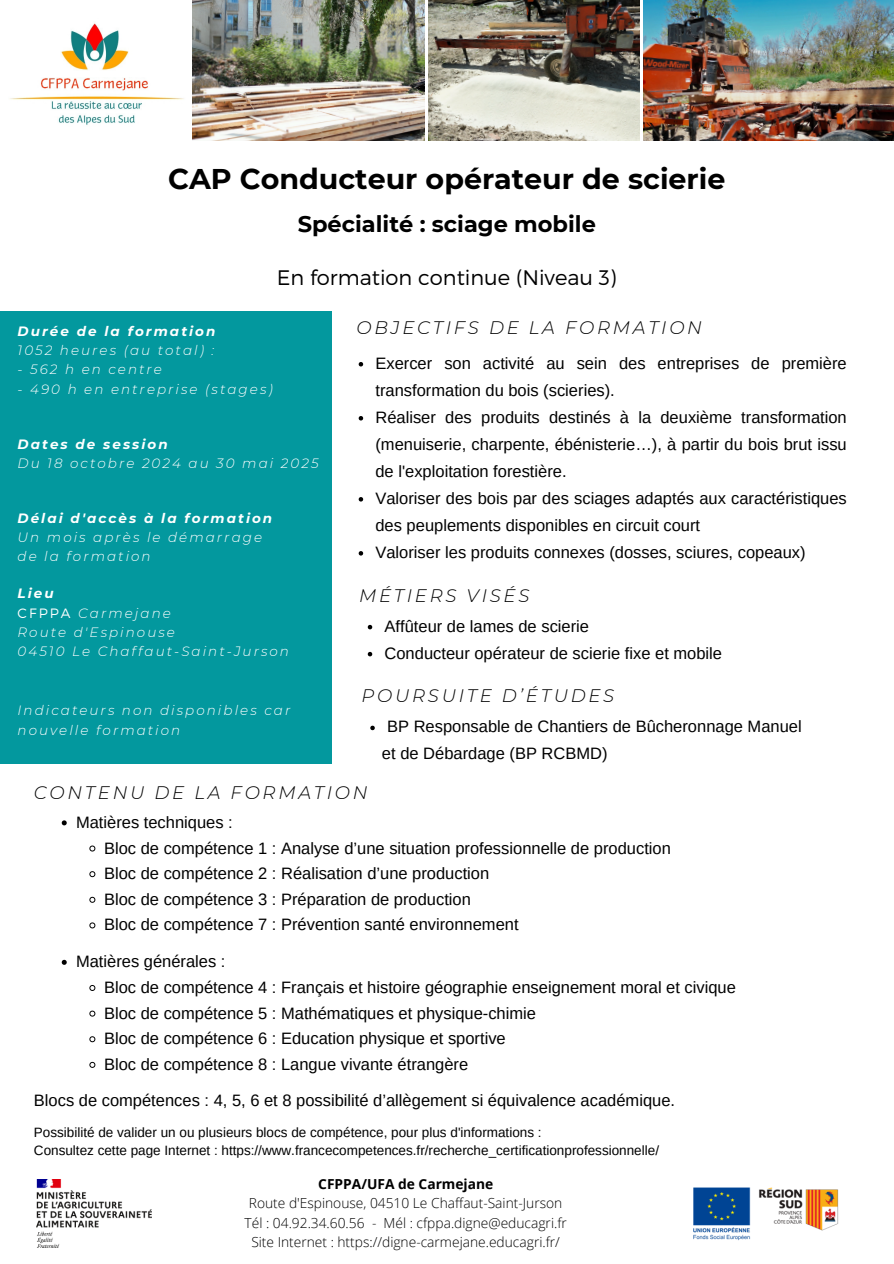
<style>
.page{position:relative;width:894px;height:1264px;background:#fff}
.page>*{position:absolute;margin:0;border:0;box-sizing:border-box;transform-origin:0 0}
.t1{font:700 28.5px "Montserrat";color:#000}
.t2{font:700 22.5px "Montserrat";color:#000}
.t3{font:300 21px "Montserrat";color:#000}
.t4{font:italic 300 18.15px "Montserrat";letter-spacing:.15em;color:#000}
.t5{font:16.5px/27px "Arimo";color:#000}
.t6{font:300 13.8px "Open Sans";color:#000}
.t7{font:700 13.8px "Open Sans";color:#000}
.t8{font:italic 300 13.5px/19.2px "Montserrat";letter-spacing:.15em;color:#fff}
.t9{font:13.5px "Arimo";color:#000}
.t10{font:italic 700 13.5px "Montserrat";letter-spacing:.15em;color:#fff}
.s1{font-style:normal}
</style>
<div class="page">
<div style="left:0;top:311px;width:332px;height:452px;background:#03989e"></div>
<img style="left:10px;top:19px;width:183px;height:111px">
<img style="left:693px;top:1187px;width:146px;height:54px">
<img style="left:37px;top:1179px;width:115px;height:68px">
<img style="left:428px;top:0;width:211px;height:141px">
<img style="left:193px;top:0;width:232px;height:141px">
<img style="left:643px;top:0;width:250px;height:141px">
<svg style="left:367px;top:625px;width:5px;height:4px"></svg>
<svg style="left:367px;top:652px;width:5px;height:4px"></svg>
<svg style="left:370px;top:725px;width:4px;height:5px"></svg>
<svg style="left:358px;top:362px;width:5px;height:4px"></svg>
<svg style="left:358px;top:416px;width:5px;height:4px"></svg>
<svg style="left:358px;top:497px;width:5px;height:4px"></svg>
<svg style="left:358px;top:551px;width:5px;height:4px"></svg>
<svg style="left:62px;top:820px;width:5px;height:5px"></svg>
<svg style="left:89px;top:845px;width:7px;height:6px"></svg>
<svg style="left:89px;top:871px;width:7px;height:6px"></svg>
<svg style="left:89px;top:896px;width:7px;height:7px"></svg>
<svg style="left:89px;top:922px;width:7px;height:6px"></svg>
<svg style="left:62px;top:959px;width:5px;height:5px"></svg>
<svg style="left:89px;top:985px;width:7px;height:6px"></svg>
<svg style="left:89px;top:1010px;width:7px;height:6px"></svg>
<svg style="left:89px;top:1036px;width:7px;height:6px"></svg>
<svg style="left:89px;top:1061px;width:7px;height:7px"></svg>
<p class="t1" style="left:168px;top:162px;width:558px">CAP Conducteur opérateur de scierie</p>
<p class="t2" style="left:297px;top:210px;width:300px">Spécialité : sciage mobile</p>
<p class="t3" style="left:277px;top:264px;width:341px">En formation continue (Niveau 3)</p>
<p class="t10" style="left:18px;top:323px;width:199px">Durée de la formation</p>
<p class="t8" style="left:18px;top:341px;width:198px">1052 heures (au total) :</p>
<p class="t8" style="left:18px;top:360px;width:146px">- 562 h en centre</p>
<p class="t8" style="left:18px;top:379px;width:257px">- 490 h en entreprise (stages)</p>
<p class="t10" style="left:18px;top:435px;width:152px">Dates de session</p>
<p class="t8" style="left:18px;top:453px;width:302px">Du 18 octobre 2024 au 30 mai 2025</p>
<p class="t10" style="left:18px;top:510px;width:256px">Délai d'accès à la formation</p>
<p class="t8" style="left:18px;top:527px;width:246px">Un mois après le démarrage</p>
<p class="t8" style="left:18px;top:547px;width:135px">de la formation</p>
<p class="t10" style="left:18px;top:585px;width:38px">Lieu</p>
<p class="t8" style="left:18px;top:603px;width:155px"><span class="s1">CFPPA</span> Carmejane</p>
<p class="t8" style="left:18px;top:622px;width:159px">Route d'Espinouse</p>
<p class="t8" style="left:18px;top:641px;width:273px">04510 Le Chaffaut-Saint-Jurson</p>
<p class="t8" style="left:18px;top:701px;width:274px">Indicateurs non disponibles car nouvelle formation</p>
<h4 class="t4" style="left:356px;top:316px;width:347px">OBJECTIFS DE LA FORMATION</h4>
<p class="t5" style="left:375px;top:349px;width:472px">Exercer son activité au sein des entreprises de première transformation du bois (scieries).</p>
<p class="t5" style="left:375px;top:403px;width:472px;text-align:justify">Réaliser des produits destinés à la deuxième transformation (menuiserie, charpente, ébénisterie…), à partir du bois brut issu de l'exploitation forestière.</p>
<p class="t5" style="left:375px;top:484px;width:472px">Valoriser des bois par des sciages adaptés aux caractéristiques des peuplements disponibles en circuit court</p>
<p class="t5" style="left:375px;top:538px;width:431px">Valoriser les produits connexes (dosses, sciures, copeaux)</p>
<h3 class="t4" style="left:359px;top:584px;width:172px">MÉTIERS VISÉS</h3>
<h3 class="t5" style="left:384px;top:612px;width:206px">Affûteur de lames de scierie</h3>
<p class="t5" style="left:384px;top:639px;width:339px">Conducteur opérateur de scierie fixe et mobile</p>
<h3 class="t4" style="left:361px;top:684px;width:254px">POURSUITE D’ÉTUDES</h3>
<p class="t5" style="left:387px;top:713px;width:416px">BP Responsable de Chantiers de Bûcheronnage Manuel</p>
<p class="t5" style="left:382px;top:740px;width:227px">et de Débardage (BP RCBMD)</p>
<p class="t4" style="left:34px;top:781px;width:335px">CONTENU DE LA FORMATION</p>
<p class="t5" style="left:76px;top:808px;width:158px">Matières techniques :</p>
<p class="t5" style="left:104px;top:834px;width:568px">Bloc de compétence 1 : Analyse d’une situation professionnelle de production</p>
<h4 class="t5" style="left:104px;top:860px;width:386px">Bloc de compétence 2 : Réalisation d’une production</h4>
<p class="t5" style="left:104px;top:885px;width:368px">Bloc de compétence 3 : Préparation de production</p>
<p class="t5" style="left:104px;top:911px;width:416px">Bloc de compétence 7 : Prévention santé environnement</p>
<p class="t5" style="left:76px;top:948px;width:151px">Matières générales :</p>
<p class="t5" style="left:104px;top:973px;width:633px">Bloc de compétence 4 : Français et histoire géographie enseignement moral et civique</p>
<p class="t5" style="left:104px;top:999px;width:433px">Bloc de compétence 5 : Mathématiques et physique-chimie</p>
<p class="t5" style="left:104px;top:1025px;width:403px">Bloc de compétence 6 : Education physique et sportive</p>
<p class="t5" style="left:104px;top:1050px;width:365px">Bloc de compétence 8 : Langue vivante étrangère</p>
<p class="t5" style="left:34px;top:1087px;width:642px">Blocs de compétences : 4, 5, 6 et 8 possibilité d’allègement si équivalence académique.</p>
<p class="t9" style="left:34px;top:1125px;width:509px">Possibilité de valider un ou plusieurs blocs de compétence, pour plus d'informations :</p>
<p class="t9" style="left:34px;top:1143px;width:626px">Consultez cette page Internet : https://www.francecompetences.fr/recherche_certificationprofessionnelle/</p>
<p class="t7" style="left:318px;top:1174px;width:176px">CFPPA/UFA de Carmejane</p>
<p class="t6" style="left:249px;top:1193px;width:315px">Route d'Espinouse, 04510 Le Chaffaut-Saint-Jurson</p>
<p class="t6" style="left:244px;top:1212px;width:323px">Tél : 04.92.34.60.56 - Mél : cfppa.digne@educagri.fr</p>
<h3 class="t6" style="left:251px;top:1231px;width:310px">Site Internet : https://digne-carmejane.educagri.fr/</h3>
</div>
